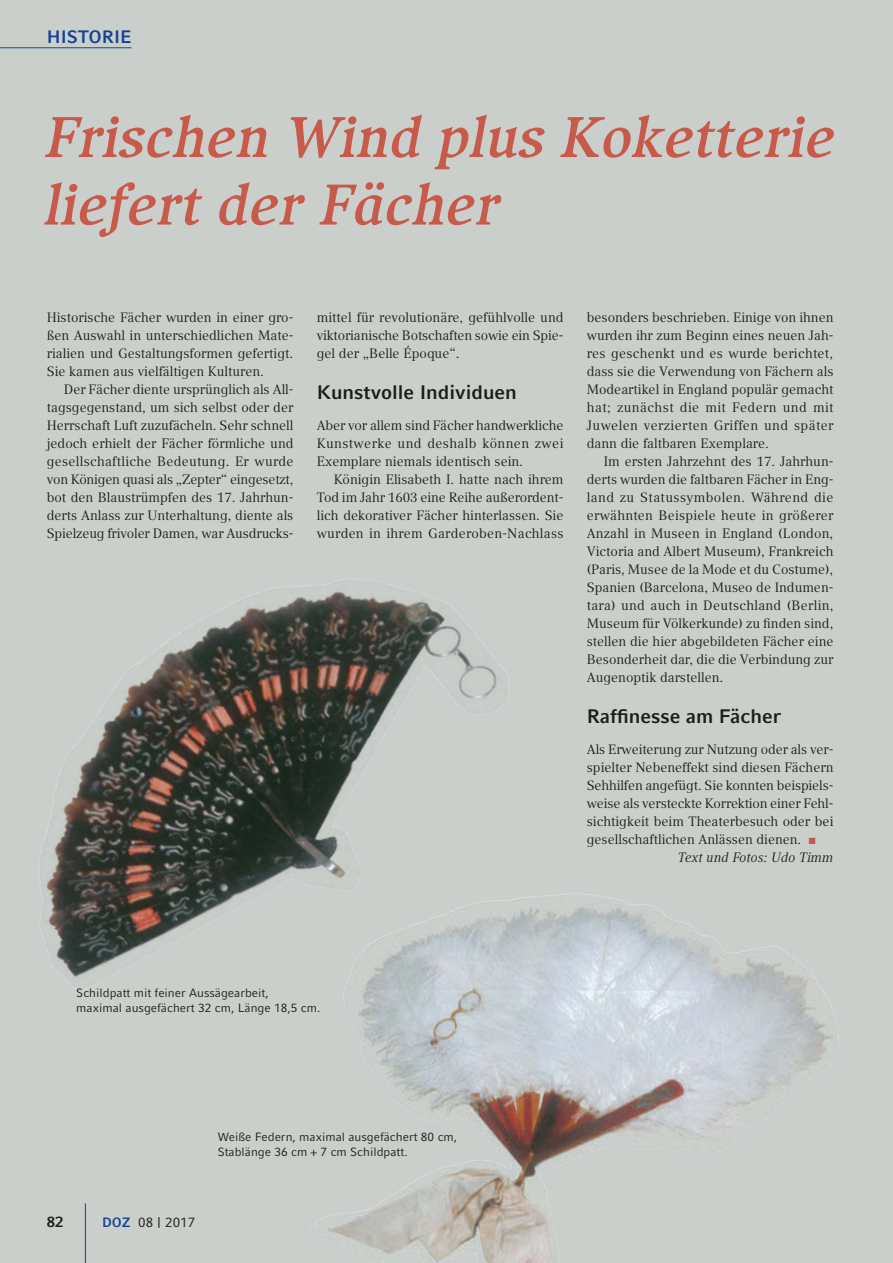
<style>
.page{position:relative;width:893px;height:1263px;background:#cacfcb}
.page>*{position:absolute;margin:0;border:0;box-sizing:border-box;transform-origin:0 0}
.t1{font:italic 700 57px/67.5px "Compatil Exquisit LT";color:#c85a4c}
.t2{font:700 19.5px "Compatil Fact LT Pro";color:#1d1d1b}
.t3{font:700 18px "Compatil Fact LT Pro";color:#164194}
.t4{font:700 15px "Compatil Fact LT Pro";color:#1d1d1b}
.t5{font:13.5px/18px "Compatil Text LT Pro";color:#1d1d1b;text-align:justify}
.t6{font:italic 13.5px "Compatil Text LT Pro";color:#1d1d1b}
.t7{font:13.5px "Compatil Fact LT Pro";color:#1d1d1b}
.t8{font:12px/15px "Compatil Fact LT Pro";color:#1d1d1b}
.s1{color:#c85a4c}
.s2{font-weight:700;color:#164194}
</style>
<div class="page">
<hr style="left:0;top:47px;width:131px;height:1px;background:#164194">
<hr style="left:85px;top:1203px;width:1px;height:60px;background:#164194">
<img style="left:40px;top:584px;width:462px;height:393px">
<img style="left:296px;top:876px;width:528px;height:387px">
<img style="left:824px;top:995px;width:14px;height:57px">
<h3 class="t3" style="left:47px;top:26px;width:86px">HISTORIE</h3>
<h1 class="t1" style="left:47px;top:103px;width:792px">Frischen Wind plus Koketterie liefert der Fächer</h1>
<p class="t5" style="left:47px;top:309px;width:248px">Historische Fächer wurden in einer gro&shy;ßen Auswahl in unterschiedlichen Mate&shy;rialien und Gestaltungsformen gefertigt.<br>Sie kamen aus vielfältigen Kulturen.</p>
<p class="t5" style="left:47px;top:381px;width:248px;text-indent:17px">Der Fächer diente ursprünglich als All&shy;tagsgegenstand, um sich selbst oder der Herrschaft Luft zuzufächeln. Sehr schnell jedoch erhielt der Fächer förmliche und gesellschaftliche Bedeutung. Er wurde von Königen quasi als „Zepter“ eingesetzt, bot den Blaustrümpfen des 17. Jahrhun&shy;derts Anlass zur Unterhaltung, diente als Spielzeug frivoler Damen, war Ausdrucks-</p>
<p class="t5" style="left:317px;top:309px;width:248px">mittel für revolutionäre, gefühlvolle und viktorianische Botschaften sowie ein Spie&shy;gel der „Belle Époque“.</p>
<h2 class="t2" style="left:317px;top:381px;width:202px">Kunstvolle Individuen</h2>
<p class="t5" style="left:317px;top:417px;width:248px">Aber vor allem sind Fächer handwerkliche Kunstwerke und deshalb können zwei Exemplare niemals identisch sein.</p>
<p class="t5" style="left:317px;top:471px;width:248px;text-indent:17px">Königin Elisabeth I. hatte nach ihrem Tod im Jahr 1603 eine Reihe außerordent&shy;lich dekorativer Fächer hinterlassen. Sie wurden in ihrem Garderoben-Nachlass</p>
<p class="t5" style="left:587px;top:309px;width:248px">besonders beschrieben. Einige von ihnen wurden ihr zum Beginn eines neuen Jah&shy;res geschenkt und es wurde berichtet, dass sie die Verwendung von Fächern als Modeartikel in England populär gemacht hat; zunächst die mit Federn und mit Juwelen verzierten Griffen und später dann die faltbaren Exemplare.</p>
<p class="t5" style="left:587px;top:453px;width:248px;text-indent:17px">Im ersten Jahrzehnt des 17. Jahrhun&shy;derts wurden die faltbaren Fächer in Eng&shy;land zu Statussymbolen. Während die erwähnten Beispiele heute in größerer Anzahl in Museen in England (London, Victoria and Albert Museum), Frankreich (Paris, Musee de la Mode et du Costume), Spanien (Barcelona, Museo de Indumen&shy;tara) und auch in Deutschland (Berlin, Museum für Völkerkunde) zu finden sind, stellen die hier abgebildeten Fächer eine Besonderheit dar, die die Verbindung zur Augenoptik darstellen.</p>
<h2 class="t2" style="left:587px;top:705px;width:196px">Raffinesse am Fächer</h2>
<p class="t5" style="left:587px;top:741px;width:248px">Als Erweiterung zur Nutzung oder als ver-</p>
<p class="t5" style="left:587px;top:759px;width:248px">spielter Nebeneffekt sind diesen Fächern</p>
<p class="t5" style="left:587px;top:777px;width:248px">Sehhilfen angefügt. Sie konnten beispiels-</p>
<p class="t5" style="left:587px;top:795px;width:248px">weise als versteckte Korrektion einer Fehl-</p>
<p class="t5" style="left:587px;top:813px;width:248px">sichtigkeit beim Theaterbesuch oder bei</p>
<p class="t5" style="left:587px;top:831px;width:230px">gesellschaftlichen Anlässen dienen. <span class="s1">■</span></p>
<p class="t6" style="left:678px;top:850px;width:157px">Text und Fotos: Udo Timm</p>
<p class="t8" style="left:76px;top:986px;width:245px">Schildpatt mit feiner Aussägearbeit,<br>maximal ausgefächert 32 cm, Länge 18,5 cm.</p>
<p class="t4" style="left:47px;top:1213px;width:18px">82</p>
<p class="t7" style="left:102px;top:1214px;width:95px"><span class="s2">DOZ</span> 08 | 2017</p>
<p class="t8" style="left:218px;top:1130px;width:241px">Weiße Federn, maximal ausgefächert 80 cm,<br>Stablänge 36 cm + 7 cm Schildpatt.</p>
</div>
